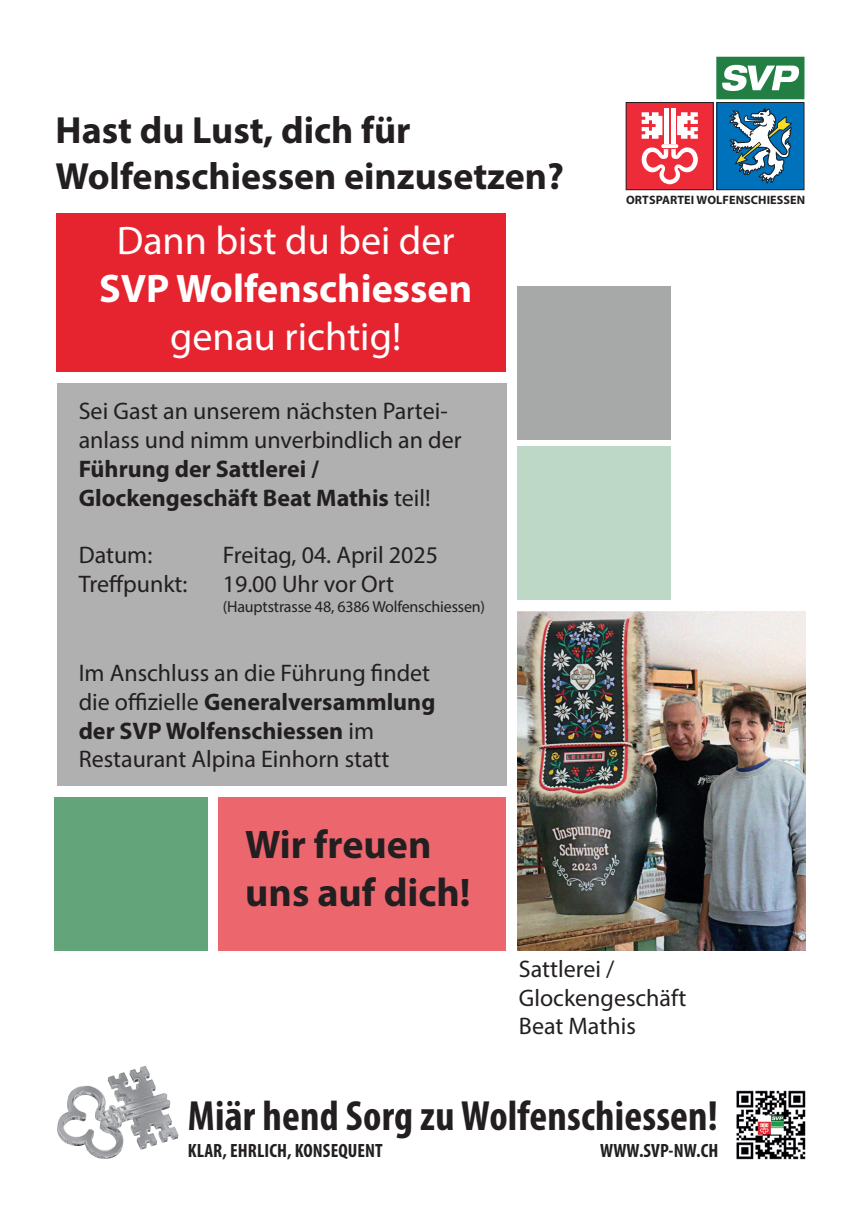
<style>
.page{position:relative;width:862px;height:1214px;background:#fff}
.page>*{position:absolute;margin:0;border:0;box-sizing:border-box;transform-origin:0 0}
.t1{font:700 condensed 42.4px "Myriad Pro";letter-spacing:.005em;color:#231f20}
.t2{font:40px "Myriad Pro";color:#fff}
.t3{font:700 40px/48px "Myriad Pro";color:#231f20}
.t4{font:700 40px "Myriad Pro";color:#fff}
.t5{font:700 38px/45.6px "Myriad Pro";color:#231f20}
.t6{font:24px/28.8px "Myriad Pro";color:#231f20}
.t7{font:700 24px/28.8px "Myriad Pro";color:#231f20}
.t8{font:700 condensed 19.2px "Myriad Pro";letter-spacing:.005em;color:#231f20}
.t9{font:16px "Myriad Pro";letter-spacing:-.01em;color:#231f20}
.t10{font:700 12.2px "Myriad Pro";letter-spacing:.01em;color:#231f20}
.s1{font-weight:400}
.s2{font-weight:700}
</style>
<div class="page">
<div style="left:57px;top:213px;width:449px;height:159px;background:#e52430"></div>
<div style="left:626px;top:102px;width:87px;height:88px;background:#ee2c39"></div>
<div style="left:625px;top:102px;width:89px;height:88px;border:1px solid #231f20"></div>
<svg style="left:641px;top:112px;width:21px;height:27px"></svg>
<hr style="left:664px;top:108px;width:4px;height:35px;background:#fff">
<svg style="left:677px;top:112px;width:21px;height:27px"></svg>
<div style="left:671px;top:108px;width:5px;height:35px;background:#fff"></div>
<svg style="left:661px;top:144px;width:17px;height:4px"></svg>
<svg style="left:641px;top:147px;width:57px;height:37px"></svg>
<div style="left:716px;top:57px;width:88px;height:42px;background:#227e42"></div>
<svg style="left:722px;top:65px;width:77px;height:26px"></svg>
<svg style="left:716px;top:102px;width:88px;height:88px;background:#347fad"></svg>
<div style="left:57px;top:383px;width:449px;height:403px;background:#b0b0b0"></div>
<div style="left:55px;top:797px;width:153px;height:153px;background:#64a47b"></div>
<div style="left:218px;top:797px;width:288px;height:153px;background:#ec666e"></div>
<div style="left:517px;top:446px;width:153px;height:154px;background:#bdd8c6"></div>
<div style="left:517px;top:286px;width:153px;height:153px;background:#a7a8a8"></div>
<img style="left:517px;top:611px;width:288px;height:339px">
<img style="left:57px;top:1069px;width:83px;height:89px">
<img style="left:736px;top:1090px;width:70px;height:69px">
<h3 class="t5" style="left:56px;top:106px;width:510px">Hast du Lust, dich für<br>Wolfenschiessen einzusetzen?</h3>
<h2 class="t2" style="left:117px;top:216px;width:339px">Dann bist du bei der</h2>
<h2 class="t4" style="left:99px;top:262px;width:374px">SVP Wolfenschiessen</h2>
<h2 class="t2" style="left:170px;top:312px;width:233px">genau richtig!</h2>
<p class="t6" style="left:79px;top:396px;width:384px">Sei Gast an unserem nächsten Partei&shy;anlass und nimm unverbindlich an der</p>
<p class="t7" style="left:79px;top:453px;width:353px">Führung der Sattlerei /<br>Glockengeschäft Beat Mathis <span class="s1">teil!</span></p>
<p class="t6" style="left:79px;top:540px;width:75px">Datum:</p>
<p class="t6" style="left:223px;top:540px;width:217px">Freitag, 04. April 2025</p>
<p class="t6" style="left:79px;top:569px;width:110px">Treffpunkt:</p>
<p class="t6" style="left:223px;top:569px;width:173px">19.00 Uhr vor Ort</p>
<p class="t9" style="left:223px;top:597px;width:264px">(Hauptstrasse 48, 6386 Wolfenschiessen)</p>
<p class="t6" style="left:79px;top:658px;width:358px">Im Anschluss an die Führung findet die offizielle <span class="s2">Generalversammlung der SVP Wolfenschiessen</span> im<br>Restaurant Alpina Einhorn statt</p>
<h2 class="t3" style="left:245px;top:819px;width:227px">Wir freuen uns auf dich!</h2>
<p class="t10" style="left:626px;top:192px;width:181px">ORTSPARTEI WOLFENSCHIESSEN</p>
<p class="t6" style="left:519px;top:953px;width:169px">Sattlerei /<br>Glockengeschäft<br>Beat Mathis</p>
<h1 class="t1" style="left:188px;top:1089px;width:531px">Miär hend Sorg zu Wolfenschiessen!</h1>
<p class="t8" style="left:188px;top:1138px;width:196px">KLAR, EHRLICH, KONSEQUENT</p>
<p class="t8" style="left:600px;top:1138px;width:120px">WWW.SVP-NW.CH</p>
</div>
